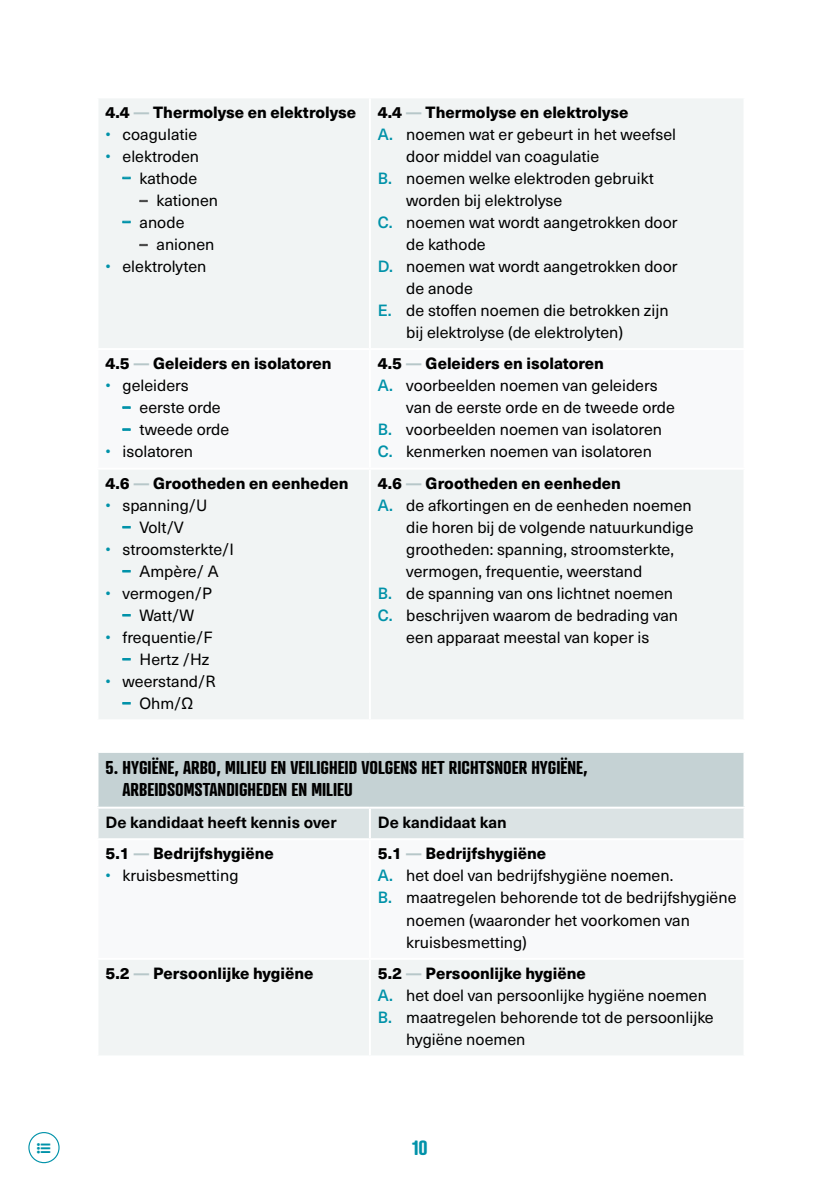
<style>
.page{position:relative;width:840px;height:1191px;background:#fff}
.page>*{position:absolute;margin:0;border:0;box-sizing:border-box;transform-origin:0 0}
.t1{font:700 20px "Atrament";color:#0092a9}
.t2{font:700 18px/22px "Atrament";color:#000}
.t3{font:16px "Neue Haas Unica W1 G";color:#000}
.t4{font:800 16px "Neue Haas Unica W1 G";color:#000}
.t5{font:700 16px "Neue Haas Unica W1 G";color:#000}
.s1{color:#b7c7c9}
.s2{color:#0092a9}
.s3{font-weight:500;color:#0092a9}
.s4{color:#474747}
</style>
<div class="page">
<div style="left:28px;top:1132px;width:32px;height:31px;border:1px solid #0092a9;border-radius:50%"></div>
<div style="left:99px;top:99px;width:644px;height:956px;background:#f1f4f4"></div>
<div style="left:99px;top:350px;width:644px;height:607px;background:#f1f4f4"></div>
<svg style="left:99px;top:721px;width:644px;height:30px"></svg>
<div style="left:97px;top:752px;width:647px;height:55px;background:#c5d2d4"></div>
<div style="left:98px;top:808px;width:645px;height:30px;background:#dbe3e4"></div>
<hr style="left:369px;top:721px;width:2px;height:30px;background:#fff">
<hr style="left:369px;top:808px;width:2px;height:30px;background:#fff">
<hr style="left:369px;top:840px;width:2px;height:117px;background:#fff">
<hr style="left:369px;top:959px;width:2px;height:96px;background:#fff">
<hr style="left:96px;top:957px;width:274px;height:2px;background:#fff">
<hr style="left:370px;top:957px;width:375px;height:2px;background:#fff">
<hr style="left:96px;top:751px;width:274px;height:2px;background:#fff">
<hr style="left:96px;top:753px;width:2px;height:53px;background:#fff">
<hr style="left:370px;top:751px;width:375px;height:2px;background:#fff">
<hr style="left:743px;top:753px;width:2px;height:53px;background:#fff">
<hr style="left:96px;top:806px;width:274px;height:2px;background:#fff">
<hr style="left:370px;top:806px;width:375px;height:2px;background:#fff">
<hr style="left:96px;top:838px;width:274px;height:2px;background:#fff">
<hr style="left:370px;top:838px;width:375px;height:2px;background:#fff">
<hr style="left:369px;top:98px;width:2px;height:250px;background:#fff">
<hr style="left:96px;top:348px;width:274px;height:2px;background:#fff">
<hr style="left:370px;top:348px;width:375px;height:2px;background:#fff">
<hr style="left:369px;top:350px;width:2px;height:118px;background:#fff">
<hr style="left:96px;top:468px;width:274px;height:2px;background:#fff">
<hr style="left:96px;top:719px;width:274px;height:2px;background:#fff">
<hr style="left:370px;top:468px;width:375px;height:2px;background:#fff">
<hr style="left:369px;top:470px;width:2px;height:249px;background:#fff">
<hr style="left:370px;top:719px;width:375px;height:2px;background:#fff">
<p class="t4" style="left:105px;top:99px;width:252px">4.4 <span class="s1">—</span> Thermolyse en elektrolyse</p>
<p class="t3" style="left:105px;top:122px;width:93px"><span class="s2">•</span> coagulatie</p>
<p class="t3" style="left:105px;top:144px;width:95px"><span class="s2">•</span> elektroden</p>
<p class="t3" style="left:122px;top:166px;width:76px"><span class="s3">–</span> kathode</p>
<p class="t3" style="left:139px;top:188px;width:80px"><span class="s4">–</span> kationen</p>
<p class="t3" style="left:122px;top:210px;width:63px"><span class="s3">–</span> anode</p>
<p class="t3" style="left:139px;top:232px;width:76px"><span class="s4">–</span> anionen</p>
<p class="t3" style="left:105px;top:254px;width:102px"><span class="s2">•</span> elektrolyten</p>
<p class="t4" style="left:105px;top:351px;width:227px">4.5 <span class="s1">—</span> Geleiders en isolatoren</p>
<p class="t3" style="left:105px;top:374px;width:85px"><span class="s2">•</span> geleiders</p>
<p class="t3" style="left:122px;top:396px;width:100px"><span class="s3">–</span> eerste orde</p>
<p class="t3" style="left:122px;top:418px;width:108px"><span class="s3">–</span> tweede orde</p>
<p class="t3" style="left:105px;top:440px;width:89px"><span class="s2">•</span> isolatoren</p>
<p class="t4" style="left:105px;top:471px;width:244px">4.6 <span class="s1">—</span> Grootheden en eenheden</p>
<p class="t3" style="left:105px;top:493px;width:103px"><span class="s2">•</span> spanning/U</p>
<p class="t3" style="left:122px;top:515px;width:63px"><span class="s3">–</span> Volt/V</p>
<p class="t3" style="left:105px;top:537px;width:130px"><span class="s2">•</span> stroomsterkte/I</p>
<p class="t3" style="left:122px;top:559px;width:97px"><span class="s3">–</span> Ampère/ A</p>
<p class="t3" style="left:105px;top:581px;width:108px"><span class="s2">•</span> vermogen/P</p>
<p class="t3" style="left:122px;top:603px;width:73px"><span class="s3">–</span> Watt/W</p>
<p class="t3" style="left:105px;top:625px;width:108px"><span class="s2">•</span> frequentie/F</p>
<p class="t3" style="left:122px;top:647px;width:88px"><span class="s3">–</span> Hertz /Hz</p>
<p class="t3" style="left:105px;top:669px;width:112px"><span class="s2">•</span> weerstand/R</p>
<p class="t3" style="left:122px;top:691px;width:72px"><span class="s3">–</span> Ohm/Ω</p>
<p class="t4" style="left:378px;top:99px;width:252px">4.4 <span class="s1">—</span> Thermolyse en elektrolyse</p>
<p class="t3" style="left:378px;top:122px;width:299px"><span class="s3">A.</span> noemen wat er gebeurt in het weefsel</p>
<p class="t3" style="left:406px;top:144px;width:194px">door middel van coagulatie</p>
<p class="t3" style="left:378px;top:166px;width:277px"><span class="s3">B.</span> noemen welke elektroden gebruikt</p>
<p class="t3" style="left:406px;top:188px;width:157px">worden bij elektrolyse</p>
<p class="t3" style="left:378px;top:210px;width:301px"><span class="s3">C.</span> noemen wat wordt aangetrokken door</p>
<p class="t3" style="left:406px;top:232px;width:81px">de kathode</p>
<p class="t3" style="left:378px;top:254px;width:301px"><span class="s3">D.</span> noemen wat wordt aangetrokken door</p>
<p class="t3" style="left:406px;top:276px;width:68px">de anode</p>
<p class="t3" style="left:378px;top:298px;width:292px"><span class="s3">E.</span> de stoffen noemen die betrokken zijn</p>
<p class="t3" style="left:406px;top:320px;width:218px">bij elektrolyse (de elektrolyten)</p>
<p class="t4" style="left:378px;top:351px;width:227px">4.5 <span class="s1">—</span> Geleiders en isolatoren</p>
<p class="t3" style="left:378px;top:374px;width:281px"><span class="s3">A.</span> voorbeelden noemen van geleiders</p>
<p class="t3" style="left:406px;top:396px;width:270px">van de eerste orde en de tweede orde</p>
<p class="t3" style="left:378px;top:418px;width:285px"><span class="s3">B.</span> voorbeelden noemen van isolatoren</p>
<p class="t3" style="left:378px;top:440px;width:275px"><span class="s3">C.</span> kenmerken noemen van isolatoren</p>
<p class="t4" style="left:378px;top:471px;width:244px">4.6 <span class="s1">—</span> Grootheden en eenheden</p>
<p class="t3" style="left:378px;top:493px;width:315px"><span class="s3">A.</span> de afkortingen en de eenheden noemen</p>
<p class="t3" style="left:406px;top:515px;width:288px">die horen bij de volgende natuurkundige</p>
<p class="t3" style="left:406px;top:537px;width:269px">grootheden: spanning, stroomsterkte,</p>
<p class="t3" style="left:406px;top:559px;width:237px">vermogen, frequentie, weerstand</p>
<p class="t3" style="left:378px;top:581px;width:296px"><span class="s3">B.</span> de spanning van ons lichtnet noemen</p>
<p class="t3" style="left:378px;top:603px;width:301px"><span class="s3">C.</span> beschrijven waarom de bedrading van</p>
<p class="t3" style="left:406px;top:625px;width:244px">een apparaat meestal van koper is</p>
<p class="t2" style="left:122px;top:756px;width:466px;text-indent:-17px">5. HYGIËNE, ARBO, MILIEU EN VEILIGHEID VOLGENS HET RICHTSNOER HYGIËNE,<br>ARBEIDSOMSTANDIGHEDEN EN MILIEU</p>
<p class="t5" style="left:105px;top:810px;width:232px">De kandidaat heeft kennis over</p>
<p class="t5" style="left:378px;top:810px;width:130px">De kandidaat kan</p>
<p class="t4" style="left:105px;top:841px;width:170px">5.1 <span class="s1">—</span> Bedrijfshygiëne</p>
<p class="t3" style="left:105px;top:864px;width:134px"><span class="s2">•</span> kruisbesmetting</p>
<p class="t4" style="left:378px;top:841px;width:170px">5.1 <span class="s1">—</span> Bedrijfshygiëne</p>
<p class="t3" style="left:378px;top:864px;width:297px"><span class="s3">A.</span> het doel van bedrijfshygiëne noemen.</p>
<p class="t3" style="left:378px;top:886px;width:360px"><span class="s3">B.</span> maatregelen behorende tot de bedrijfshygiëne</p>
<p class="t3" style="left:406px;top:908px;width:285px">noemen (waaronder het voorkomen van</p>
<p class="t3" style="left:406px;top:930px;width:122px">kruisbesmetting)</p>
<p class="t4" style="left:105px;top:961px;width:209px">5.2 <span class="s1">—</span> Persoonlijke hygiëne</p>
<p class="t4" style="left:378px;top:961px;width:209px">5.2 <span class="s1">—</span> Persoonlijke hygiëne</p>
<p class="t3" style="left:378px;top:983px;width:330px"><span class="s3">A.</span> het doel van persoonlijke hygiëne noemen</p>
<p class="t3" style="left:378px;top:1005px;width:337px"><span class="s3">B.</span> maatregelen behorende tot de persoonlijke</p>
<p class="t3" style="left:406px;top:1027px;width:120px">hygiëne noemen</p>
<p class="t1" style="left:412px;top:1135px;width:17px">10</p>
</div>
